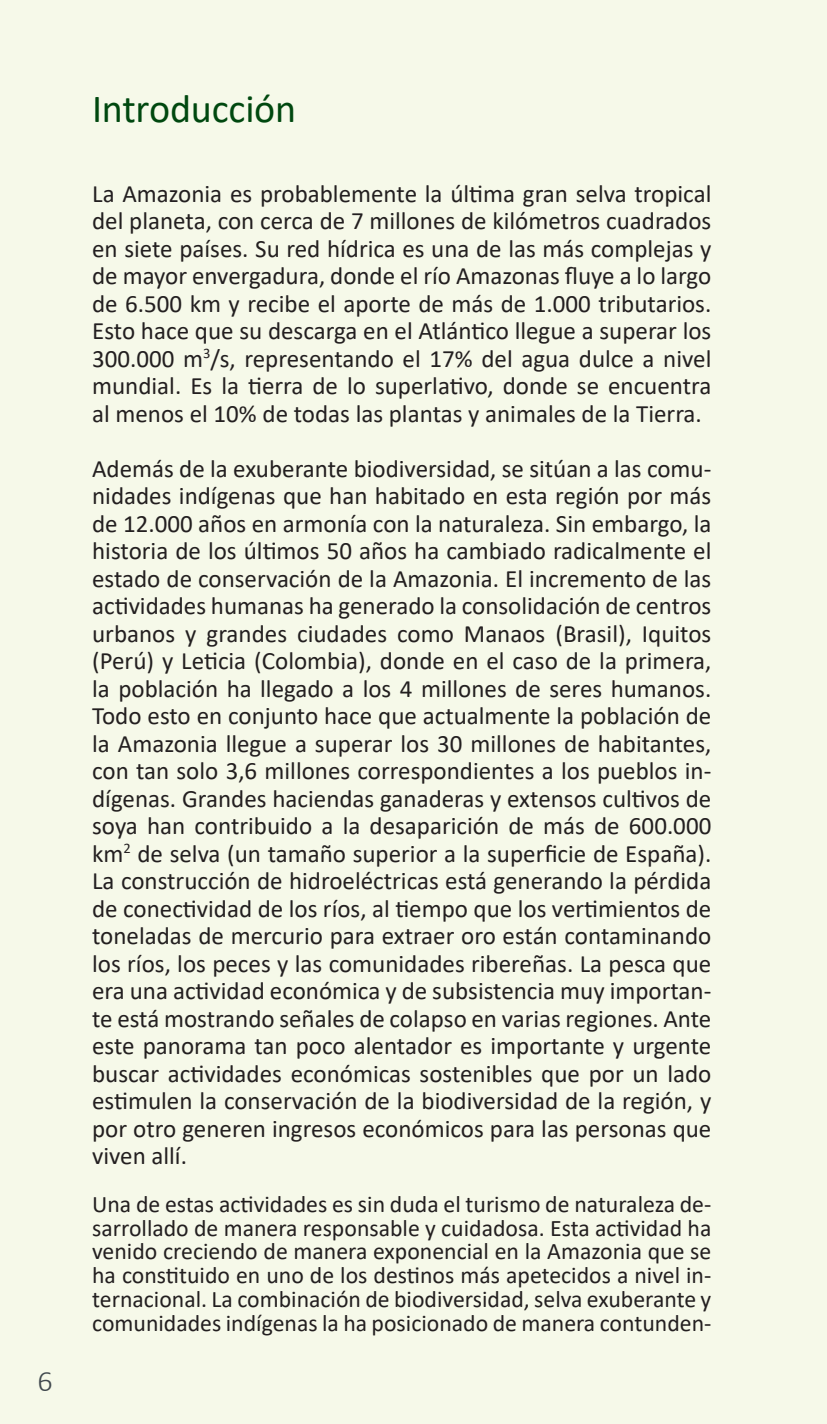
<style>
.page{position:relative;width:827px;height:1424px;background:#fff}
.page>*{position:absolute;margin:0;border:0;box-sizing:border-box;transform-origin:0 0}
.TOC_title{font:40px "Calibri";letter-spacing:-.005em;color:#00480f}
.t1{font:300 30px "Calibri";color:#41494e}
.t2{font:25px/27.5px "Calibri";color:#231f20;text-align:justify}
.t3{font:23.75px/23.8px "Calibri";color:#231f20;text-align:justify}
</style>
<div class="page">
<div style="left:0;top:0;width:826px;height:1424px;background:#f6f9e9"></div>
<p class="t1" style="left:37px;top:1362px;width:17px">6</p>
<p class="TOC_title" style="left:92px;top:81px;width:205px">Introducción</p>
<p class="t2" style="left:92px;top:179px;width:620px">La Amazonia es probablemente la última gran selva tropical del planeta, con cerca de 7 millones de kilómetros cuadrados en siete países. Su red hídrica es una de las más complejas y de mayor envergadura, donde el río Amazonas fluye a lo largo de 6.500 km y recibe el aporte de más de 1.000 tributarios.<br>Esto hace que su descarga en el Atlántico llegue a superar los 300.000 m<sup>3</sup>/s, representando el 17% del agua dulce a nivel mundial. Es la tierra de lo superlativo, donde se encuentra al menos el 10% de todas las plantas y animales de la Tierra.</p>
<p class="t2" style="left:92px;top:454px;width:620px">Además de la exuberante biodiversidad, se sitúan a las comu&shy;nidades indígenas que han habitado en esta región por más de 12.000 años en armonía con la naturaleza. Sin embargo, la historia de los últimos 50 años ha cambiado radicalmente el estado de conservación de la Amazonia. El incremento de las actividades humanas ha generado la consolidación de centros urbanos y grandes ciudades como Manaos (Brasil), Iquitos (Perú) y Leticia (Colombia), donde en el caso de la primera, la población ha llegado a los 4 millones de seres humanos.<br>Todo esto en conjunto hace que actualmente la población de la Amazonia llegue a superar los 30 millones de habitantes, con tan solo 3,6 millones correspondientes a los pueblos in&shy;dígenas. Grandes haciendas ganaderas y extensos cultivos de soya han contribuido a la desaparición de más de 600.000 km<sup>2</sup> de selva (un tamaño superior a la superficie de España).<br>La construcción de hidroeléctricas está generando la pérdida de conectividad de los ríos, al tiempo que los vertimientos de toneladas de mercurio para extraer oro están contaminando los ríos, los peces y las comunidades ribereñas. La pesca que era una actividad económica y de subsistencia muy importan&shy;te está mostrando señales de colapso en varias regiones. Ante este panorama tan poco alentador es importante y urgente buscar actividades económicas sostenibles que por un lado estimulen la conservación de la biodiversidad de la región, y por otro generen ingresos económicos para las personas que viven allí.</p>
<p class="t3" style="left:92px;top:1191px;width:620px">Una de estas actividades es sin duda el turismo de naturaleza de&shy;sarrollado de manera responsable y cuidadosa. Esta actividad ha venido creciendo de manera exponencial en la Amazonia que se ha constituido en uno de los destinos más apetecidos a nivel in&shy;ternacional. La combinación de biodiversidad, selva exuberante y comunidades indígenas la ha posicionado de manera contunden-</p>
</div>
